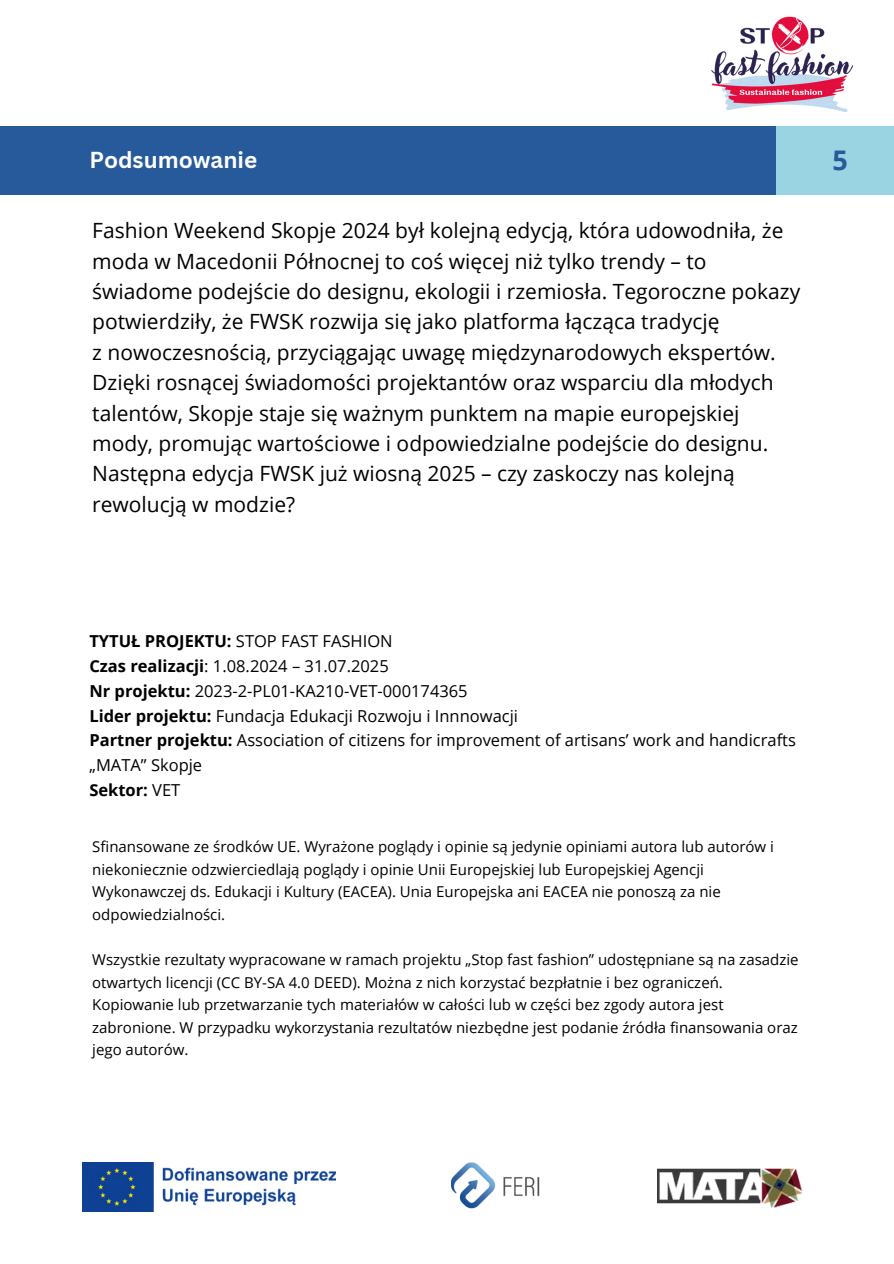
<style>
.page{position:relative;width:894px;height:1264px;background:#fff}
.page>*{position:absolute;margin:0;border:0;box-sizing:border-box;transform-origin:0 0}
.t1{font:700 27px "Open Sans";color:#275a9b}
.t2{font:700 22.5px "Canva Sans";color:#fff}
.t3{font:21px/30.3px "Open Sans";color:#000}
.t4{font:16.5px/24.8px "Open Sans";color:#000}
.t5{font:700 16.5px "Open Sans";color:#000}
.t6{font:15px/22.5px "Open Sans";color:#000}
.s1{font-weight:700}
.s2{font-weight:400}
</style>
<div class="page">
<div style="left:0;top:126px;width:776px;height:68px;background:#275a9b"></div>
<div style="left:776px;top:126px;width:117px;height:68px;background:#9ad3e2"></div>
<img style="left:657px;top:1168px;width:146px;height:40px">
<img style="left:451px;top:1162px;width:89px;height:46px">
<img style="left:82px;top:1162px;width:253px;height:49px">
<img style="left:711px;top:16px;width:143px;height:97px">
<h1 class="t2" style="left:89px;top:144px;width:169px">Podsumowanie</h1>
<p class="t1" style="left:832px;top:141px;width:17px">5</p>
<p class="t3" style="left:92px;top:215px;width:709px">Fashion Weekend Skopje 2024 był kolejną edycją, która udowodniła, że moda w Macedonii Północnej to coś więcej niż tylko trendy – to świadome podejście do designu, ekologii i rzemiosła. Tegoroczne pokazy potwierdziły, że FWSK rozwija się jako platforma łącząca tradycję<br>z nowoczesnością, przyciągając uwagę międzynarodowych ekspertów.<br>Dzięki rosnącej świadomości projektantów oraz wsparciu dla młodych talentów, Skopje staje się ważnym punktem na mapie europejskiej mody, promując wartościowe i odpowiedzialne podejście do designu.<br>Następna edycja FWSK już wiosną 2025 – czy zaskoczy nas kolejną rewolucją w modzie?</p>
<h2 class="t4" style="left:89px;top:628px;width:305px"><span class="s1">TYTUŁ PROJEKTU:</span> STOP FAST FASHION</h2>
<p class="t4" style="left:89px;top:653px;width:301px"><span class="s1">Czas realizacji</span>: 1.08.2024 – 31.07.2025</p>
<p class="t4" style="left:89px;top:678px;width:380px"><span class="s1">Nr projektu:</span> 2023-2-PL01-KA210-VET-000174365</p>
<p class="t4" style="left:89px;top:702px;width:430px"><span class="s1">Lider projektu:</span> Fundacja Edukacji Rozwoju i Innnowacji</p>
<p class="t4" style="left:89px;top:727px;width:708px"><span class="s1">Partner projektu:</span> Association of citizens for improvement of artisans’ work and handicrafts „MATA” Skopje</p>
<p class="t5" style="left:89px;top:778px;width:92px">Sektor: <span class="s2">VET</span></p>
<p class="t6" style="left:92px;top:835px;width:683px">Sfinansowane ze środków UE. Wyrażone poglądy i opinie są jedynie opiniami autora lub autorów i niekoniecznie odzwierciedlają poglądy i opinie Unii Europejskiej lub Europejskiej Agencji Wykonawczej ds. Edukacji i Kultury (EACEA). Unia Europejska ani EACEA nie ponoszą za nie odpowiedzialności.</p>
<p class="t6" style="left:92px;top:947px;width:707px">Wszystkie rezultaty wypracowane w ramach projektu „Stop fast fashion” udostępniane są na zasadzie otwartych licencji (CC BY-SA 4.0 DEED). Można z nich korzystać bezpłatnie i bez ograniczeń.<br>Kopiowanie lub przetwarzanie tych materiałów w całości lub w części bez zgody autora jest zabronione. W przypadku wykorzystania rezultatów niezbędne jest podanie źródła finansowania oraz jego autorów.</p>
</div>
